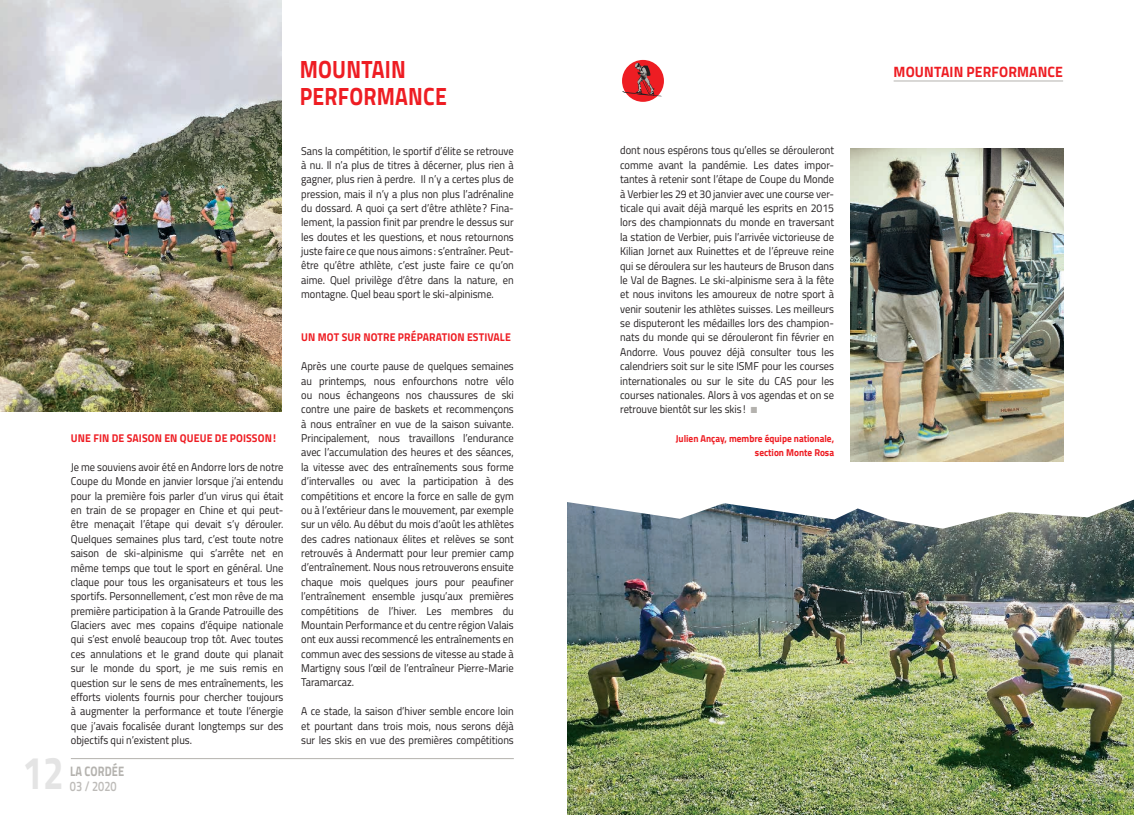
<style>
.page{position:relative;width:1134px;height:815px;background:#fff}
.page>*{position:absolute;margin:0;border:0;box-sizing:border-box;transform-origin:0 0}
.t1{font:700 46.25px "Titillium Web";color:#e4e4e4;scale:.8 1}
.t2{font:700 25px/27.5px "Titillium Web";letter-spacing:.01em;color:#ee1d23;scale:.85 1}
.t3{font:700 15px "Titillium Web";letter-spacing:.01em;color:#ee1d23;scale:.93 1}
.t4{font:700 13.75px "Titillium Web";letter-spacing:.01em;color:#b4b2ae;scale:.8 1}
.t5{font:600 13.75px "Titillium Web";color:#bdbbb8;scale:.8 1}
.t6{font:11.25px/14.4px "Titillium Web";color:#231f20;text-align:justify;scale:.93 1}
.t7{font:700 11.25px "Titillium Web";letter-spacing:.01em;color:#ee1d23;scale:.93 1}
.t8{font:700 10px/14.4px "Titillium Web";color:#ee1d23;text-align:right;scale:.93 1}
.s1{color:#b4b2ae}
</style>
<div class="page">
<hr style="left:71px;top:758px;width:443px;height:1px;background:#b4b2ae">
<hr style="left:894px;top:81px;width:169px;height:1px;background:#b4b2ae">
<img style="left:0;top:0;width:282px;height:412px">
<img style="left:567px;top:529px;width:567px;height:286px">
<img style="left:851px;top:149px;width:212px;height:312px">
<svg style="left:567px;top:499px;width:567px;height:30px"></svg>
<div style="left:622px;top:60px;width:42px;height:42px;background:#ee1d23;border-radius:50%"></div>
<svg style="left:622px;top:63px;width:40px;height:33px"></svg>
<h1 class="t1" style="left:22px;top:738px;width:53px">12</h1>
<p class="t7" style="left:71px;top:430px;width:222px">UNE FIN DE SAISON EN QUEUE DE POISSON!</p>
<p class="t6" style="left:71px;top:459px;width:230px">Je me souviens avoir été en Andorre lors de notre Coupe du Monde en janvier lorsque j’ai entendu pour la première fois parler d’un virus qui était en train de se propager en Chine et qui peut&shy;être menaçait l’étape qui devait s’y dérouler.<br>Quelques semaines plus tard, c’est toute notre saison de ski-alpinisme qui s’arrête net en même temps que tout le sport en général. Une claque pour tous les organisateurs et tous les sportifs. Personnellement, c’est mon rêve de ma première participation à la Grande Patrouille des Glaciers avec mes copains d’équipe nationale qui s’est envolé beaucoup trop tôt. Avec toutes ces annulations et le grand doute qui planait sur le monde du sport, je me suis remis en question sur le sens de mes entraînements, les efforts violents fournis pour chercher toujours à augmenter la performance et toute l’énergie que j’avais focalisée durant longtemps sur des objectifs qui n’existent plus.</p>
<p class="t4" style="left:70px;top:760px;width:69px">LA CORDÉE</p>
<p class="t5" style="left:70px;top:775px;width:60px">03 / 2020</p>
<h2 class="t2" style="left:300px;top:54px;width:174px">MOUNTAIN<br>PERFORMANCE</h2>
<p class="t6" style="left:301px;top:143px;width:230px">Sans la compétition, le sportif d’élite se retrouve à nu. Il n’a plus de titres à décerner, plus rien à gagner, plus rien à perdre. Il n’y a certes plus de pression, mais il n’y a plus non plus l’adrénaline du dossard. A quoi ça sert d’être athlète? Fina&shy;lement, la passion finit par prendre le dessus sur les doutes et les questions, et nous retournons juste faire ce que nous aimons : s’entraîner. Peut&shy;être qu’être athlète, c’est juste faire ce qu’on aime. Quel privilège d’être dans la nature, en montagne. Quel beau sport le ski-alpinisme.</p>
<p class="t7" style="left:301px;top:329px;width:227px">UN MOT SUR NOTRE PRÉPARATION ESTIVALE</p>
<p class="t6" style="left:301px;top:358px;width:230px">Après une courte pause de quelques semaines au printemps, nous enfourchons notre vélo ou nous échangeons nos chaussures de ski contre une paire de baskets et recommençons à nous entraîner en vue de la saison suivante.<br>Principalement, nous travaillons l’endurance avec l’accumulation des heures et des séances, la vitesse avec des entraînements sous forme d’intervalles ou avec la participation à des compétitions et encore la force en salle de gym ou à l’extérieur dans le mouvement, par exemple sur un vélo. Au début du mois d’août les athlètes des cadres nationaux élites et relèves se sont retrouvés à Andermatt pour leur premier camp d’entraînement. Nous nous retrouverons ensuite chaque mois quelques jours pour peaufiner l’entraînement ensemble jusqu’aux premières compétitions de l’hiver. Les membres du Mountain Performance et du centre région Valais ont eux aussi recommencé les entraînements en commun avec des sessions de vitesse au stade à Martigny sous l’œil de l’entraîneur Pierre-Marie Taramarcaz.</p>
<p class="t6" style="left:301px;top:704px;width:230px">A ce stade, la saison d’hiver semble encore loin et pourtant dans trois mois, nous serons déjà sur les skis en vue des premières compétitions</p>
<p class="t6" style="left:620px;top:143px;width:232px">dont nous espérons tous qu’elles se dérouleront comme avant la pandémie. Les dates impor&shy;tantes à retenir sont l’étape de Coupe du Monde à Verbier les 29 et 30 janvier avec une course ver&shy;ticale qui avait déjà marqué les esprits en 2015 lors des championnats du monde en traversant la station de Verbier, puis l’arrivée victorieuse de Kilian Jornet aux Ruinettes et de l’épreuve reine qui se déroulera sur les hauteurs de Bruson dans le Val de Bagnes. Le ski-alpinisme sera à la fête et nous invitons les amoureux de notre sport à venir soutenir les athlètes suisses. Les meilleurs se disputeront les médailles lors des champion&shy;nats du monde qui se dérouleront fin février en Andorre. Vous pouvez déjà consulter tous les calendriers soit sur le site ISMF pour les courses internationales ou sur le site du CAS pour les courses nationales. Alors à vos agendas et on se retrouve bientôt sur les skis ! <span class="s1">■</span></p>
<p class="t8" style="left:676px;top:431px;width:172px">Julien Ançay, membre équipe nationale, section Monte Rosa</p>
<h3 class="t3" style="left:894px;top:61px;width:184px">MOUNTAIN PERFORMANCE</h3>
</div>
